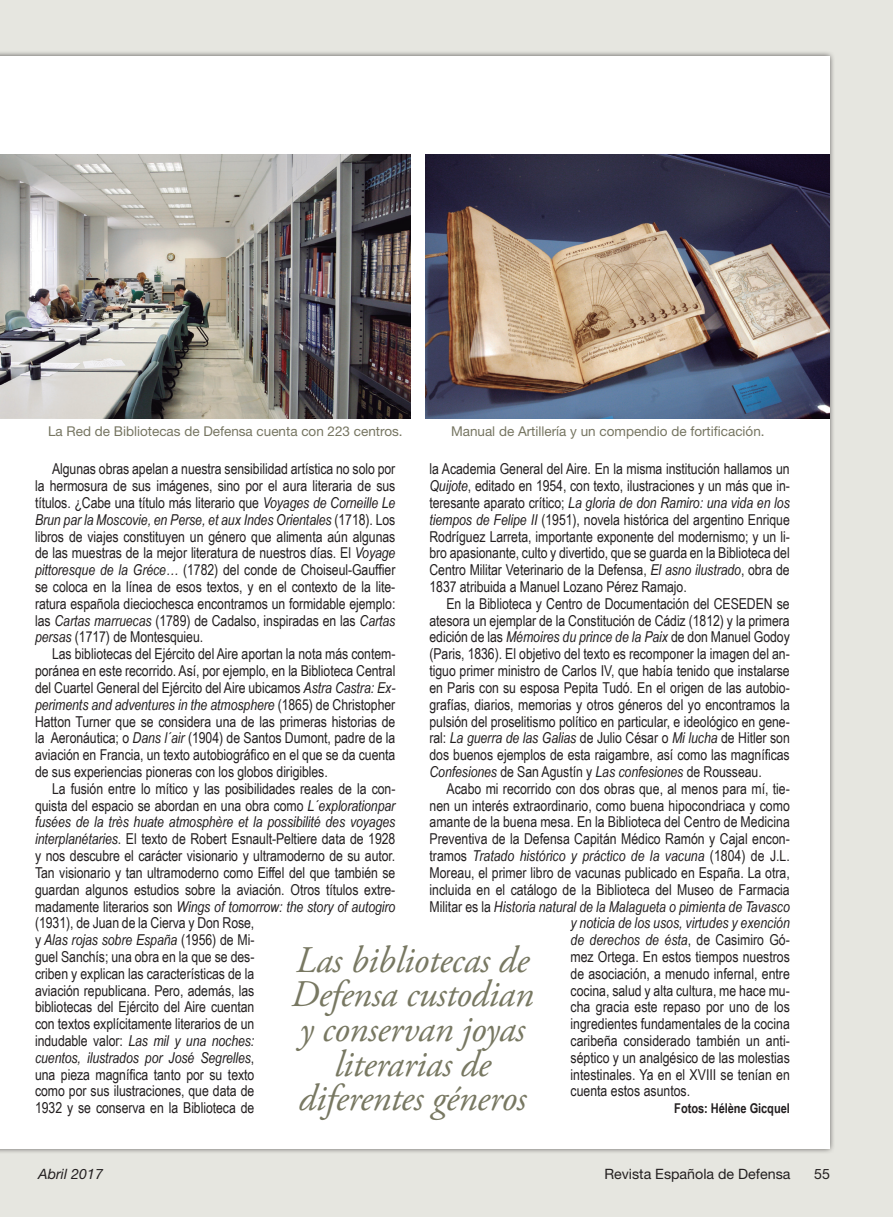
<style>
.page{position:relative;width:893px;height:1217px;background:#fff}
.page>*{position:absolute;margin:0;border:0;box-sizing:border-box;transform-origin:0 0}
.t1{font:italic 37.5px/34.5px "Adobe Garamond Pro";letter-spacing:-.01em;color:#787862;text-align:center}
.t2{font:15px/16.8px "Arial Narrow";letter-spacing:-.005em;color:#231f20;text-align:justify}
.t3{font:italic 15px "Arial Narrow";color:#231f20}
.t4{font:14.25px "Helvetica Neue";color:#231f20}
.t5{font:italic 14.25px "Helvetica Neue";color:#231f20}
.t6{font:13.5px "Helvetica Neue";color:#767561}
.t7{font:700 13.5px "Arial Narrow";letter-spacing:-.005em;color:#231f20}
.s1{font-style:italic}
.s2{font-style:normal}
</style>
<div class="page">
<div style="left:0;top:0;width:893px;height:1216px;background:#e6e6e0"></div>
<div style="left:0;top:56px;width:829px;height:1091px;background:#fff"></div>
<img style="left:0;top:154px;width:411px;height:264px">
<img style="left:426px;top:154px;width:403px;height:264px">
<p class="t6" style="left:48px;top:423px;width:356px">La Red de Bibliotecas de Defensa cuenta con 223 centros.</p>
<p class="t6" style="left:451px;top:423px;width:315px">Manual de Artillería y un compendio de fortificación.</p>
<p class="t2" style="left:35px;top:460px;width:362px;text-indent:17px">Algunas obras apelan a nuestra sensibilidad artística no solo por la hermosura de sus imágenes, sino por el aura literaria de sus títulos. ¿Cabe una título más literario que <span class="s1">Voyages de Corneille Le Brun par la Moscovie, en Perse, et aux Indes Orientales</span> (1718). Los libros de viajes constituyen un género que alimenta aún algunas de las muestras de la mejor literatura de nuestros días. El <span class="s1">Voyage pittoresque de la Gréce…</span> (1782) del conde de Choiseul-Gauffier se coloca en la línea de esos textos, y en el contexto de la lite&shy;ratura española dieciochesca encontramos un formidable ejemplo: las <span class="s1">Cartas marruecas</span> (1789) de Cadalso, inspiradas en las <span class="s1">Cartas persas</span> (1717) de Montesquieu.</p>
<p class="t2" style="left:35px;top:645px;width:362px;text-indent:17px">Las bibliotecas del Ejército del Aire aportan la nota más contem&shy;poránea en este recorrido. Así, por ejemplo, en la Biblioteca Central del Cuartel General del Ejército del Aire ubicamos <span class="s1">Astra Castra: Ex&shy;periments and adventures in the atmosphere</span> (1865) de Christopher Hatton Turner que se considera una de las primeras historias de la Aeronáutica; o <span class="s1">Dans l´air</span> (1904) de Santos Dumont, padre de la aviación en Francia, un texto autobiográfico en el que se da cuenta de sus experiencias pioneras con los globos dirigibles.</p>
<p class="t2" style="left:35px;top:779px;width:362px;text-align:left;text-indent:17px">La fusión entre lo mítico y las posibilidades reales de la con&shy;quista del espacio se abordan en una obra como <span class="s1">L´explorationpar fusées de la très huate atmosphère et la possibilité des voyages interplanétaries</span>. El texto de Robert Esnault-Peltiere data de 1928 y nos descubre el carácter visionario y ultramoderno de su autor.<br>Tan visionario y tan ultramoderno como Eiffel del que también se guardan algunos estudios sobre la aviación. Otros títulos extre&shy;madamente literarios son <span class="s1">Wings of tomorrow: the story of autogiro </span>(1931), de Juan de la Cierva y Don Rose,<br>y <span class="s1">Alas rojas sobre España</span> (1956) de Mi-<br>guel Sanchís; una obra en la que se des-<br>criben y explican las características de la<br>aviación republicana. Pero, además, las<br>bibliotecas del Ejército del Aire cuentan<br>con textos explícitamente literarios de un<br>indudable valor: <span class="s1">Las mil y una noches:<br>cuentos, ilustrados por José Segrelles</span>,<br>una pieza magnífica tanto por su texto<br>como por sus ilustraciones, que data de<br>1932 y se conserva en la Biblioteca de</p>
<p class="t2" style="left:429px;top:460px;width:362px">la Academia General del Aire. En la misma institución hallamos un <span class="s1">Quijote</span>, editado en 1954, con texto, ilustraciones y un más que in&shy;teresante aparato crítico; <span class="s1">La gloria de don Ramiro: una vida en los tiempos de Felipe II</span> (1951), novela histórica del argentino Enrique Rodríguez Larreta, importante exponente del modernismo; y un li&shy;bro apasionante, culto y divertido, que se guarda en la Biblioteca del Centro Militar Veterinario de la Defensa, <span class="s1">El asno ilustrado</span>, obra de 1837 atribuida a Manuel Lozano Pérez Ramajo.</p>
<p class="t2" style="left:429px;top:594px;width:362px;text-indent:17px">En la Biblioteca y Centro de Documentación del CESEDEN se atesora un ejemplar de la Constitución de Cádiz (1812) y la primera edición de las <span class="s1">Mémoires du prince de la Paix</span> de don Manuel Godoy (Paris, 1836). El objetivo del texto es recomponer la imagen del an&shy;tiguo primer ministro de Carlos IV, que había tenido que instalarse en Paris con su esposa Pepita Tudó. En el origen de las autobio&shy;grafías, diarios, memorias y otros géneros del yo encontramos la pulsión del proselitismo político en particular, e ideológico en gene&shy;ral: <span class="s1">La guerra de las Galias</span> de Julio César o <span class="s1">Mi lucha</span> de Hitler son dos buenos ejemplos de esta raigambre, así como las magníficas <span class="s1">Confesiones</span> de San Agustín y <span class="s1">Las confesiones</span> de Rousseau.</p>
<p class="t2" style="left:446px;top:779px;width:345px">Acabo mi recorrido con dos obras que, al menos para mí, tie-</p>
<p class="t2" style="left:429px;top:796px;width:362px">nen un interés extraordinario, como buena hipocondriaca y como</p>
<p class="t2" style="left:429px;top:813px;width:362px">amante de la buena mesa. En la Biblioteca del Centro de Medicina</p>
<p class="t2" style="left:429px;top:829px;width:362px">Preventiva de la Defensa Capitán Médico Ramón y Cajal encon-</p>
<p class="t3" style="left:429px;top:845px;width:362px"><span class="s2">tramos</span> Tratado histórico y práctico de la vacuna <span class="s2">(1804) de J.L.</span></p>
<p class="t2" style="left:429px;top:863px;width:362px">Moreau, el primer libro de vacunas publicado en España. La otra,</p>
<p class="t2" style="left:429px;top:880px;width:362px">incluida en el catálogo de la Biblioteca del Museo de Farmacia</p>
<p class="t3" style="left:429px;top:895px;width:362px"><span class="s2">Militar es la</span> Historia natural de la Malagueta o pimienta de Tavasco</p>
<p class="t3" style="left:570px;top:912px;width:221px">y noticia de los usos, virtudes y exención</p>
<p class="t3" style="left:570px;top:929px;width:221px">de derechos de ésta<span class="s2">, de Casimiro Gó-</span></p>
<p class="t2" style="left:570px;top:947px;width:221px">mez Ortega. En estos tiempos nuestros</p>
<p class="t2" style="left:570px;top:964px;width:221px">de asociación, a menudo infernal, entre</p>
<p class="t2" style="left:570px;top:981px;width:221px">cocina, salud y alta cultura, me hace mu-</p>
<p class="t2" style="left:570px;top:997px;width:221px">cha gracia este repaso por uno de los</p>
<p class="t2" style="left:570px;top:1014px;width:221px">ingredientes fundamentales de la cocina</p>
<p class="t2" style="left:570px;top:1031px;width:221px">caribeña considerado también un anti-</p>
<p class="t2" style="left:570px;top:1048px;width:221px">séptico y un analgésico de las molestias</p>
<p class="t2" style="left:570px;top:1065px;width:221px">intestinales. Ya en el XVIII se tenían en</p>
<p class="t2" style="left:570px;top:1081px;width:121px">cuenta estos asuntos.</p>
<p class="t7" style="left:674px;top:1097px;width:117px">Fotos: Hélène Gicquel</p>
<h1 class="t1" style="left:291px;top:943px;width:244px">Las bibliotecas de<br>Defensa custodian y conservan joyas literarias de diferentes géneros</h1>
<p class="t5" style="left:38px;top:1164px;width:66px">Abril 2017</p>
<p class="t4" style="left:604px;top:1164px;width:188px">Revista Española de Defensa</p>
<p class="t4" style="left:814px;top:1164px;width:17px">55</p>
</div>
